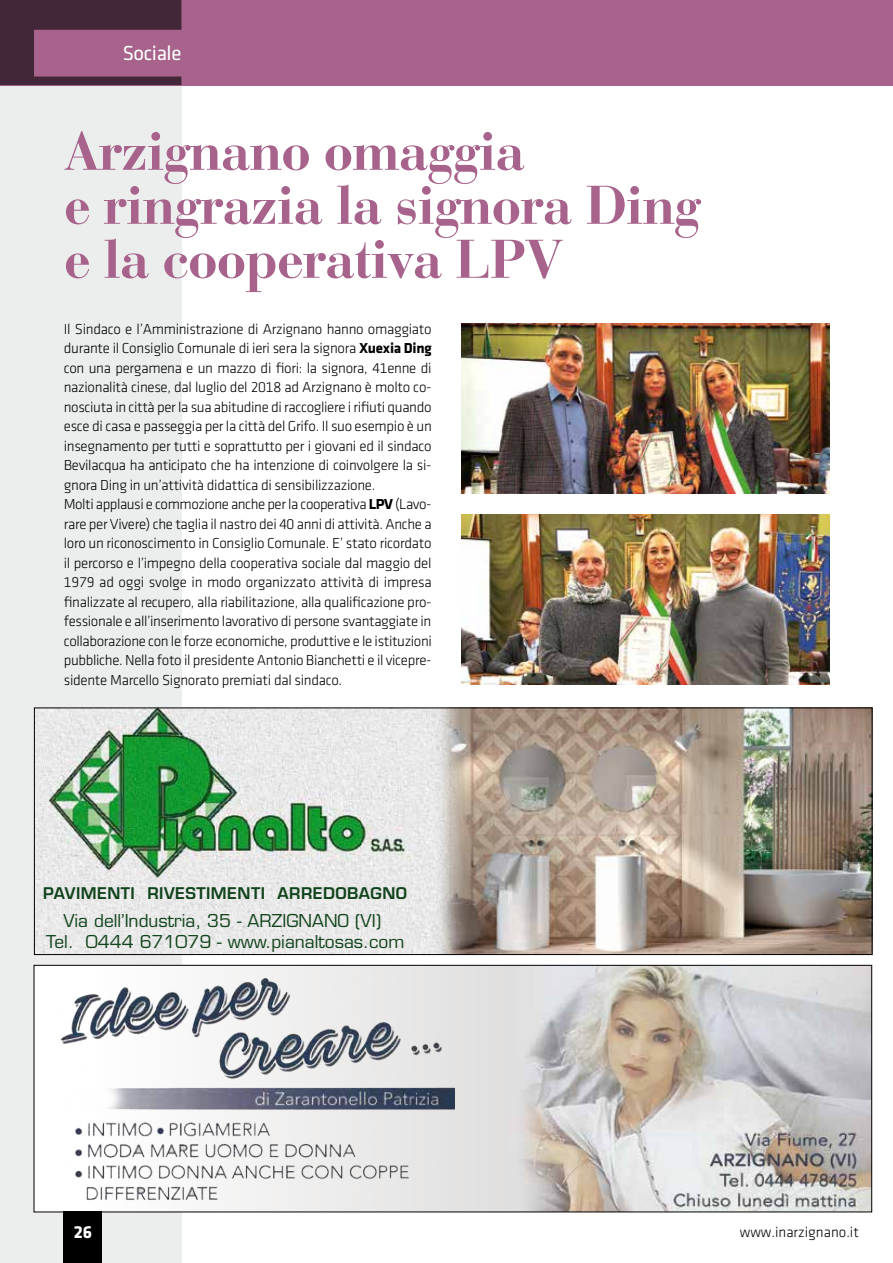
<style>
.page{position:relative;width:893px;height:1263px;background:#fff}
.page>*{position:absolute;margin:0;border:0;box-sizing:border-box;transform-origin:0 0}
.t1{font:700 54px/54px "Bauer Bodoni";letter-spacing:-.025em;color:#a7638b}
.t2{font:21px "Klavika Regular OSTF";letter-spacing:-.02em;color:#fff}
.t3{font:700 18px "Klavika";color:#fff}
.t4{font:17.25px/20.7px "Eurostile";color:#11431c;text-align:center}
.t5{font:600 15.75px "Eurostile";letter-spacing:.03em;color:#11431c}
.t6{font:15px/19.5px "Klavika Light TF";letter-spacing:-.02em;color:#000}
.t7{font:15px "Klavika Light TF";color:#000}
.s1{font-family:"Klavika";font-weight:700}
</style>
<div class="page">
<div style="left:0;top:85px;width:181px;height:1178px;background:#eceded"></div>
<div style="left:0;top:0;width:893px;height:85px;background:#a7638b"></div>
<img style="left:36px;top:709px;width:390px;height:244px">
<img style="left:426px;top:709px;width:444px;height:244px">
<div style="left:34px;top:707px;width:838px;height:248px;border:1px solid #000"></div>
<svg style="left:36px;top:967px;width:472px;height:243px;background:#e8e7e7"></svg>
<img style="left:508px;top:967px;width:362px;height:243px">
<img style="left:52px;top:967px;width:402px;height:243px">
<div style="left:34px;top:965px;width:838px;height:247px;border:1px solid #000"></div>
<div style="left:64px;top:1212px;width:38px;height:51px;background:#000"></div>
<svg style="left:0;top:0;width:181px;height:85px"></svg>
<img style="left:461px;top:323px;width:368px;height:170px">
<img style="left:461px;top:515px;width:368px;height:170px">
<h2 class="t2" style="left:123px;top:43px;width:60px">Sociale</h2>
<h1 class="t1" style="left:64px;top:124px;width:639px">Arzignano omaggia<br>e ringrazia la signora Ding e la cooperativa LPV</h1>
<p class="t6" style="left:64px;top:319px;width:370px">Il Sindaco e l’Amministrazione di Arzignano hanno omaggiato durante il Consiglio Comunale di ieri sera la signora <span class="s1">Xuexia Ding </span>con una pergamena e un mazzo di fiori: la signora, 41enne di nazionalità cinese, dal luglio del 2018 ad Arzignano è molto co&shy;nosciuta in città per la sua abitudine di raccogliere i rifiuti quando esce di casa e passeggia per la città del Grifo. Il suo esempio è un insegnamento per tutti e soprattutto per i giovani ed il sindaco Bevilacqua ha anticipato che ha intenzione di coinvolgere la si&shy;gnora Ding in un’attività didattica di sensibilizzazione.<br>Molti applausi e commozione anche per la cooperativa <span class="s1">LPV</span> (Lavo&shy;rare per Vivere) che taglia il nastro dei 40 anni di attività. Anche a loro un riconoscimento in Consiglio Comunale. E’ stato ricordato il percorso e l’impegno della cooperativa sociale dal maggio del 1979 ad oggi svolge in modo organizzato attività di impresa finalizzate al recupero, alla riabilitazione, alla qualificazione pro&shy;fessionale e all’inserimento lavorativo di persone svantaggiate in collaborazione con le forze economiche, produttive e le istituzioni pubbliche. Nella foto il presidente Antonio Bianchetti e il vicepre&shy;sidente Marcello Signorato premiati dal sindaco.</p>
<p class="t5" style="left:43px;top:883px;width:365px">PAVIMENTI RIVESTIMENTI ARREDOBAGNO</p>
<p class="t4" style="left:46px;top:911px;width:360px">Via dell’Industria, 35 - ARZIGNANO (VI)<br>Tel. 0444 671079 - www.pianaltosas.com</p>
<p class="t3" style="left:74px;top:1222px;width:20px">26</p>
<p class="t7" style="left:740px;top:1224px;width:121px">www.inarzignano.it</p>
</div>
